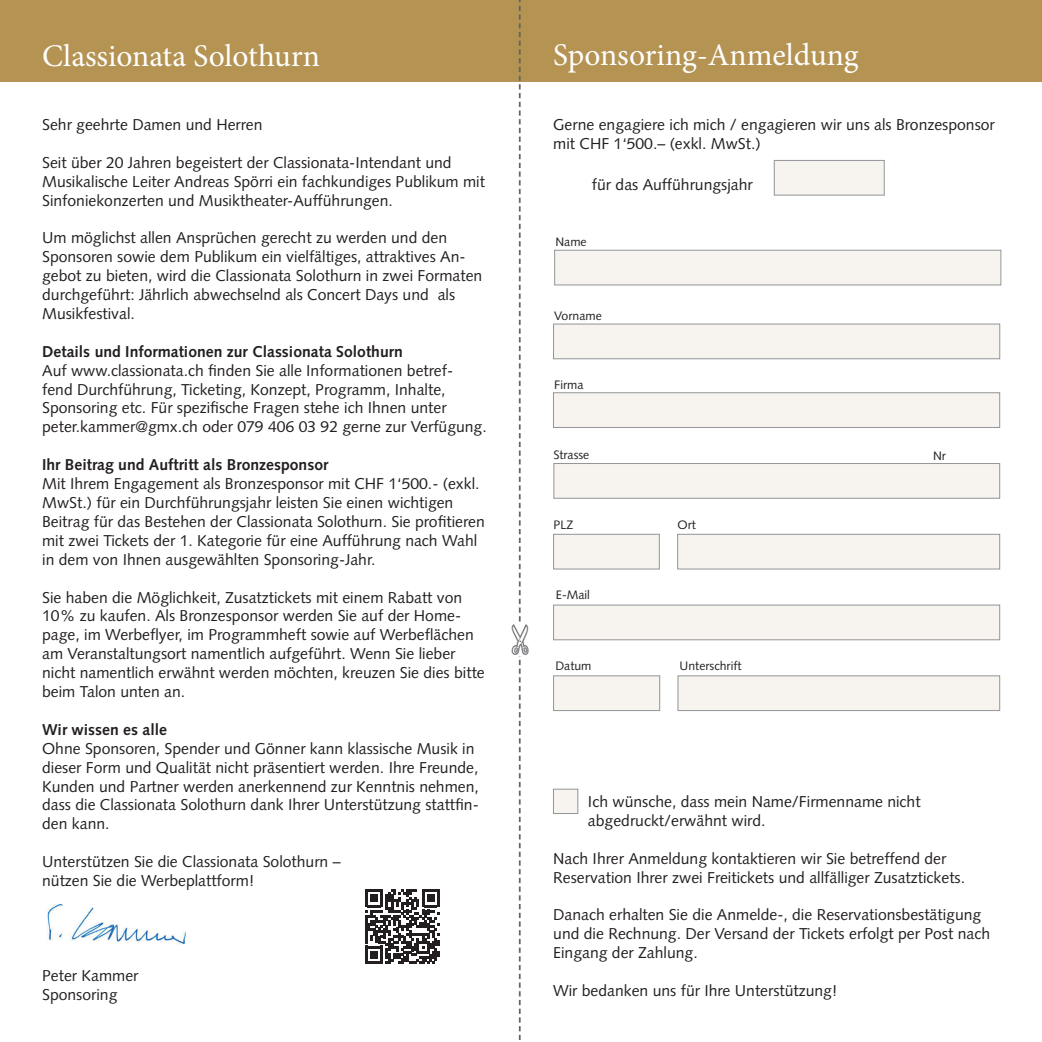
<style>
.page{position:relative;width:1042px;height:1042px;background:#fff}
.page>*{position:absolute;margin:0;border:0;box-sizing:border-box;transform-origin:0 0}
.t1{font:31.5px "Minion Pro";letter-spacing:-.005em;color:#fff}
.t2{font:31.5px "Arial Unicode MS";color:#636366}
.t3{font:15.75px/18.9px "Syntax LT Std";color:#231f20}
.t4{font:700 15.75px "Syntax LT Std";color:#231f20}
.t5{font:12.25px "Syntax LT Std";color:#231f20}
</style>
<div class="page">
<div style="left:0;top:0;width:1042px;height:82px;background:#b49353"></div>
<div style="left:553px;top:392px;width:447px;height:36px;background:#f7f4ef;border:1px solid #939598"></div>
<div style="left:553px;top:324px;width:447px;height:35px;background:#f7f4ef;border:1px solid #939598"></div>
<div style="left:554px;top:250px;width:447px;height:35px;background:#f7f4ef;border:1px solid #939598"></div>
<div style="left:554px;top:463px;width:446px;height:35px;background:#f7f4ef;border:1px solid #939598"></div>
<div style="left:553px;top:534px;width:106px;height:35px;background:#f7f4ef;border:1px solid #939598"></div>
<div style="left:677px;top:534px;width:323px;height:35px;background:#f7f4ef;border:1px solid #939598"></div>
<div style="left:553px;top:675px;width:107px;height:36px;background:#f7f4ef;border:1px solid #939598"></div>
<div style="left:678px;top:675px;width:322px;height:36px;background:#f7f4ef;border:1px solid #939598"></div>
<div style="left:553px;top:605px;width:447px;height:35px;background:#f7f4ef;border:1px solid #939598"></div>
<svg style="left:365px;top:889px;width:75px;height:75px"></svg>
<div style="left:774px;top:160px;width:110px;height:35px;background:#f7f4ef;border:1px solid #939598"></div>
<svg style="left:519px;top:0;width:2px;height:1040px"></svg>
<div style="left:507px;top:623px;width:28px;height:32px;background:#fff"></div>
<img style="left:47px;top:903px;width:139px;height:42px">
<div style="left:553px;top:789px;width:25px;height:25px;background:#f7f4ef;border:1px solid #939598"></div>
<h1 class="t1" style="left:42px;top:35px;width:279px">Classionata Solothurn</h1>
<p class="t3" style="left:42px;top:115px;width:222px">Sehr geehrte Damen und Herren</p>
<p class="t3" style="left:42px;top:153px;width:444px">Seit über 20 Jahren begeistert der Classionata-Intendant und<br>Musikalische Leiter Andreas Spörri ein fachkundiges Publikum mit<br>Sinfoniekonzerten und Musiktheater-Aufführungen.</p>
<p class="t3" style="left:42px;top:228px;width:442px">Um möglichst allen Ansprüchen gerecht zu werden und den Sponsoren sowie dem Publikum ein vielfältiges, attraktives An&shy;gebot zu bieten, wird die Classionata Solothurn in zwei Formaten durchgeführt: Jährlich abwechselnd als Concert Days und als Musikfestival.</p>
<p class="t4" style="left:42px;top:342px;width:362px">Details und Informationen zur Classionata Solothurn</p>
<p class="t3" style="left:42px;top:361px;width:446px">Auf www.classionata.ch finden Sie alle Informationen betref&shy;fend Durchführung, Ticketing, Konzept, Programm, Inhalte, Sponsoring etc. Für spezifische Fragen stehe ich Ihnen unter peter.kammer@gmx.ch oder 079 406 03 92 gerne zur Verfügung.</p>
<p class="t4" style="left:42px;top:456px;width:288px">Ihr Beitrag und Auftritt als Bronzesponsor</p>
<p class="t3" style="left:42px;top:474px;width:444px">Mit Ihrem Engagement als Bronzesponsor mit CHF 1‘500.- (exkl.<br>MwSt.) für ein Durchführungsjahr leisten Sie einen wichtigen Beitrag für das Bestehen der Classionata Solothurn. Sie profitieren mit zwei Tickets der 1. Kategorie für eine Aufführung nach Wahl in dem von Ihnen ausgewählten Sponsoring-Jahr.</p>
<p class="t3" style="left:42px;top:588px;width:444px">Sie haben die Möglichkeit, Zusatztickets mit einem Rabatt von 10% zu kaufen. Als Bronzesponsor werden Sie auf der Home&shy;page, im Werbeflyer, im Programmheft sowie auf Werbeflächen am Veranstaltungsort namentlich aufgeführt. Wenn Sie lieber nicht namentlich erwähnt werden möchten, kreuzen Sie dies bitte beim Talon unten an.</p>
<p class="t4" style="left:42px;top:720px;width:126px">Wir wissen es alle</p>
<p class="t3" style="left:42px;top:739px;width:438px">Ohne Sponsoren, Spender und Gönner kann klassische Musik in dieser Form und Qualität nicht präsentiert werden. Ihre Freunde, Kunden und Partner werden anerkennend zur Kenntnis nehmen, dass die Classionata Solothurn dank Ihrer Unterstützung stattfin&shy;den kann.</p>
<p class="t3" style="left:42px;top:852px;width:300px">Unterstützen Sie die Classionata Solothurn – nützen Sie die Werbeplattform!</p>
<p class="t3" style="left:42px;top:966px;width:98px">Peter Kammer<br>Sponsoring</p>
<h1 class="t1" style="left:553px;top:34px;width:307px">Sponsoring-Anmeldung</h1>
<p class="t3" style="left:553px;top:115px;width:443px">Gerne engagiere ich mich / engagieren wir uns als Bronzesponsor mit CHF 1‘500.– (exkl. MwSt.)</p>
<p class="t3" style="left:592px;top:176px;width:162px">für das Aufführungsjahr</p>
<p class="t5" style="left:555px;top:235px;width:33px">Name</p>
<h1 class="t2" style="left:495px;top:655px;width:32px;rotate:-90deg">✄</h1>
<p class="t5" style="left:554px;top:308px;width:49px">Vorname</p>
<p class="t5" style="left:554px;top:377px;width:31px">Firma</p>
<p class="t5" style="left:553px;top:447px;width:38px">Strasse</p>
<p class="t5" style="left:933px;top:449px;width:14px">Nr</p>
<p class="t5" style="left:554px;top:518px;width:21px">PLZ</p>
<p class="t5" style="left:677px;top:518px;width:20px">Ort</p>
<p class="t5" style="left:556px;top:587px;width:36px">E-Mail</p>
<p class="t5" style="left:555px;top:658px;width:38px">Datum</p>
<p class="t5" style="left:679px;top:658px;width:63px">Unterschrift</p>
<p class="t3" style="left:588px;top:792px;width:334px">Ich wünsche, dass mein Name/Firmenname nicht abgedruckt/erwähnt wird.</p>
<p class="t3" style="left:553px;top:849px;width:413px">Nach Ihrer Anmeldung kontaktieren wir Sie betreffend der<br>Reservation Ihrer zwei Freitickets und allfälliger Zusatztickets.</p>
<p class="t3" style="left:553px;top:905px;width:438px">Danach erhalten Sie die Anmelde-, die Reservationsbestätigung und die Rechnung. Der Versand der Tickets erfolgt per Post nach<br>Eingang der Zahlung.</p>
<p class="t3" style="left:553px;top:981px;width:286px">Wir bedanken uns für Ihre Unterstützung!</p>
</div>
